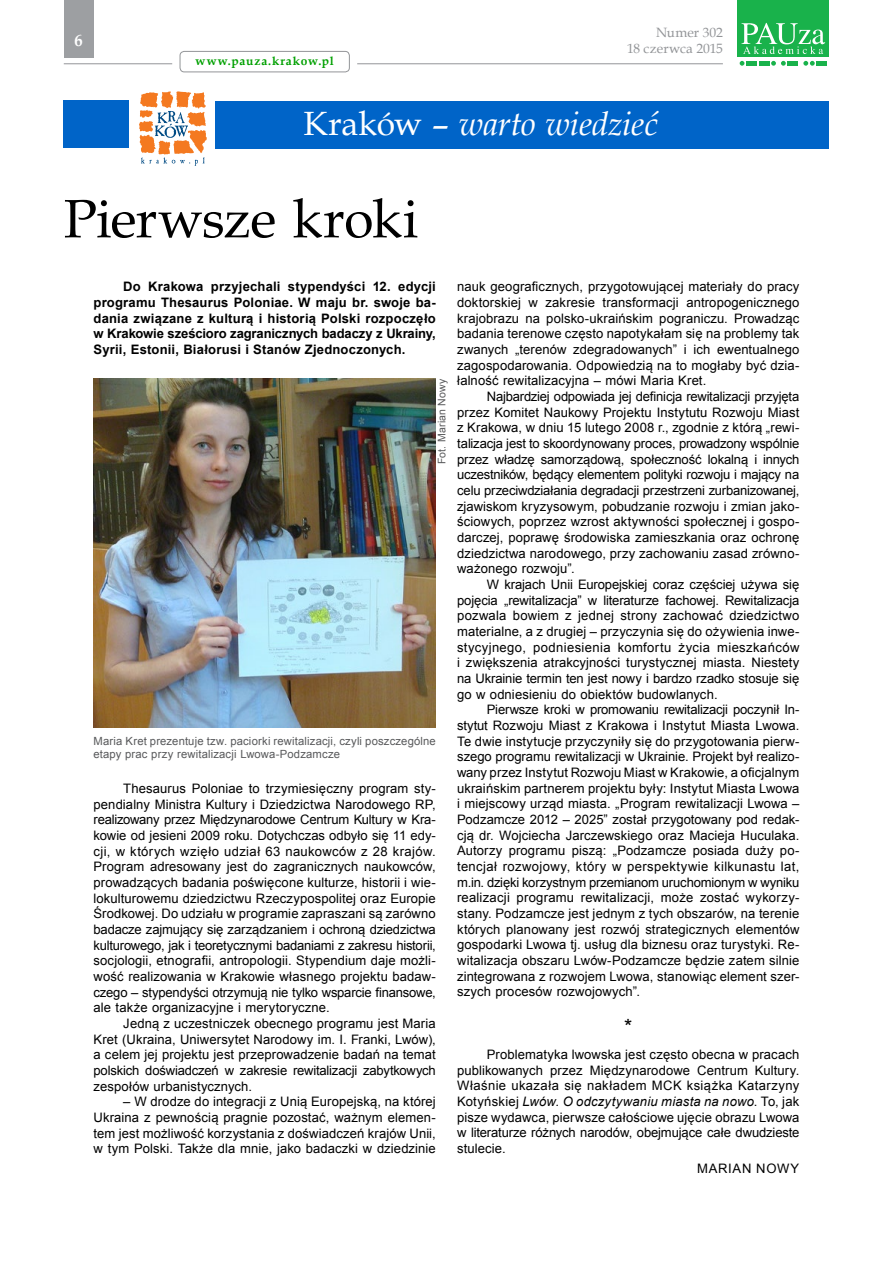
<style>
.page{position:relative;width:893px;height:1263px;background:#fff}
.page>*{position:absolute;margin:0;border:0;box-sizing:border-box;transform-origin:0 0}
.t1{font:54px "Book Antiqua";letter-spacing:-.01em;color:#000}
.t2{font:italic 33.6px "Book Antiqua";letter-spacing:-.015em;color:#fff}
.t3{font:21px "Arial";color:#000}
.t4{font:700 16.5px "Book Antiqua";color:#fff}
.t5{font:13.5px/16.2px "Book Antiqua";color:#939598;text-align:right}
.t6{font:13.05px/15.6px "Arial";letter-spacing:.005em;color:#000;text-align:justify}
.t7{font:700 13.05px/15.6px "Arial";letter-spacing:.01em;color:#000;text-align:justify}
.t8{font:13.05px "Arial";letter-spacing:.055em;color:#000}
.t9{font:700 12px "Book Antiqua";letter-spacing:.07em;color:#00a000}
.t10{font:11.25px/13.5px "Arial";letter-spacing:.015em;color:#58595b}
.t11{font:10.5px "Arial";letter-spacing:.015em;color:#58595b}
.s1{font-style:normal}
.s2{font-style:italic}
</style>
<div class="page">
<hr style="left:357px;top:63px;width:366px;height:1px;background:#939598">
<div style="left:64px;top:0;width:30px;height:57px;background:#9d9fa2"></div>
<div style="left:180px;top:51px;width:170px;height:21px;border:1px solid #939598;border-radius:4px"></div>
<svg style="left:740px;top:61px;width:4px;height:5px"></svg>
<svg style="left:771px;top:61px;width:15px;height:5px"></svg>
<svg style="left:803px;top:61px;width:12px;height:5px"></svg>
<div style="left:746px;top:61px;width:11px;height:5px;background:#19b24b"></div>
<div style="left:759px;top:61px;width:11px;height:5px;background:#19b24b"></div>
<div style="left:787px;top:61px;width:11px;height:5px;background:#19b24b"></div>
<div style="left:816px;top:61px;width:11px;height:5px;background:#19b24b"></div>
<div style="left:737px;top:0;width:92px;height:56px;background:#19b24b"></div>
<svg style="left:741px;top:23px;width:84px;height:31px"></svg>
<hr style="left:64px;top:63px;width:108px;height:1px;background:#939598">
<div style="left:216px;top:101px;width:613px;height:48px;background:#0064c8"></div>
<div style="left:64px;top:101px;width:65px;height:47px;background:#0064c8"></div>
<svg style="left:139px;top:91px;width:68px;height:75px"></svg>
<img style="left:94px;top:378px;width:342px;height:349px">
<p class="t4" style="left:75px;top:30px;width:10px">6</p>
<p class="t9" style="left:196px;top:53px;width:140px">www.pauza.krakow.pl</p>
<p class="t5" style="left:627px;top:24px;width:97px">Numer 302<br>18 czerwca 2015</p>
<h2 class="t2" style="left:304px;top:100px;width:356px"><span class="s1">Kraków –</span> warto wiedzieć</h2>
<h1 class="t1" style="left:64px;top:181px;width:356px">Pierwsze kroki</h1>
<p class="t7" style="left:94px;top:279px;width:344px;text-indent:30px">Do Krakowa przyjechali stypendyści 12. edycji programu Thesaurus Poloniae. W maju br. swoje ba&shy;dania związane z kulturą i historią Polski rozpoczęło w Krakowie sześcioro zagranicznych badaczy z Ukrainy, Syrii, Estonii, Białorusi i Stanów Zjednoczonych.</p>
<p class="t6" style="left:457px;top:279px;width:344px">nauk geograficznych, przygotowującej materiały do pracy doktorskiej w zakresie transformacji antropogenicznego krajobrazu na polsko-ukraińskim pograniczu. Prowadząc badania terenowe często napotykałam się na problemy tak zwanych „terenów zdegradowanych” i ich ewentualnego zagospodarowania. Odpowiedzią na to mogłaby być dzia&shy;łalność rewitalizacyjna – mówi Maria Kret.</p>
<p class="t6" style="left:457px;top:389px;width:344px;text-indent:30px">Najbardziej odpowiada jej definicja rewitalizacji przyjęta przez Komitet Naukowy Projektu Instytutu Rozwoju Miast z Krakowa, w dniu 15 lutego 2008 r., zgodnie z którą „rewi&shy;talizacja jest to skoordynowany proces, prowadzony wspólnie przez władzę samorządową, społeczność lokalną i innych uczestników, będący elementem polityki rozwoju i mający na celu przeciwdziałania degradacji przestrzeni zurbanizowanej, zjawiskom kryzysowym, pobudzanie rozwoju i zmian jako&shy;ściowych, poprzez wzrost aktywności społecznej i gospo&shy;darczej, poprawę środowiska zamieszkania oraz ochronę dziedzictwa narodowego, przy zachowaniu zasad zrówno&shy;ważonego rozwoju”.</p>
<p class="t6" style="left:457px;top:576px;width:344px;text-indent:30px">W krajach Unii Europejskiej coraz częściej używa się pojęcia „rewitalizacja” w literaturze fachowej. Rewitalizacja pozwala bowiem z jednej strony zachować dziedzictwo materialne, a z drugiej – przyczynia się do ożywienia inwe&shy;stycyjnego, podniesienia komfortu życia mieszkańców i zwiększenia atrakcyjności turystycznej miasta. Niestety na Ukrainie termin ten jest nowy i bardzo rzadko stosuje się go w odniesieniu do obiektów budowlanych.</p>
<p class="t6" style="left:457px;top:702px;width:344px;text-indent:30px">Pierwsze kroki w promowaniu rewitalizacji poczynił In&shy;stytut Rozwoju Miast z Krakowa i Instytut Miasta Lwowa.<br>Te dwie instytucje przyczyniły się do przygotowania pierw&shy;szego programu rewitalizacji w Ukrainie. Projekt był realizo&shy;wany przez Instytut Rozwoju Miast w Krakowie, a oficjalnym ukraińskim partnerem projektu były: Instytut Miasta Lwowa i miejscowy urząd miasta. „Program rewitalizacji Lwowa – Podzamcze 2012 – 2025” został przygotowany pod redak&shy;cją dr. Wojciecha Jarczewskiego oraz Macieja Huculaka.<br>Autorzy programu piszą: „Podzamcze posiada duży po&shy;tencjał rozwojowy, który w perspektywie kilkunastu lat, m.in. dzięki korzystnym przemianom uruchomionym w wyniku realizacji programu rewitalizacji, może zostać wykorzy&shy;stany. Podzamcze jest jednym z tych obszarów, na terenie których planowany jest rozwój strategicznych elementów gospodarki Lwowa tj. usług dla biznesu oraz turystyki. Re&shy;witalizacja obszaru Lwów-Podzamcze będzie zatem silnie zintegrowana z rozwojem Lwowa, stanowiąc element szer&shy;szych procesów rozwojowych”.</p>
<h3 class="t3" style="left:624px;top:1012px;width:10px">*</h3>
<p class="t6" style="left:457px;top:1046px;width:344px;text-indent:30px">Problematyka lwowska jest często obecna w pracach publikowanych przez Międzynarodowe Centrum Kultury.<br>Właśnie ukazała się nakładem MCK książka Katarzyny Kotyńskiej <span class="s2">Lwów. O odczytywaniu miasta na nowo</span>. To, jak pisze wydawca, pierwsze całościowe ujęcie obrazu Lwowa w literaturze różnych narodów, obejmujące całe dwudzieste stulecie.</p>
<p class="t8" style="left:697px;top:1159px;width:103px">MARIAN NOWY</p>
<p class="t11" style="left:435px;top:464px;width:87px;rotate:-90deg">Fot. Marian Nowy</p>
<p class="t10" style="left:94px;top:734px;width:344px">Maria Kret prezentuje tzw. paciorki rewitalizacji, czyli poszczególne etapy prac przy rewitalizacji Lwowa-Podzamcze</p>
<p class="t6" style="left:94px;top:780px;width:344px;text-indent:30px">Thesaurus Poloniae to trzymiesięczny program sty&shy;pendialny Ministra Kultury i Dziedzictwa Narodowego RP, realizowany przez Międzynarodowe Centrum Kultury w Kra&shy;kowie od jesieni 2009 roku. Dotychczas odbyło się 11 edy&shy;cji, w których wzięło udział 63 naukowców z 28 krajów.<br>Program adresowany jest do zagranicznych naukowców, prowadzących badania poświęcone kulturze, historii i wie&shy;lokulturowemu dziedzictwu Rzeczypospolitej oraz Europie Środkowej. Do udziału w programie zapraszani są zarówno badacze zajmujący się zarządzaniem i ochroną dziedzictwa kulturowego, jak i teoretycznymi badaniami z zakresu historii, socjologii, etnografii, antropologii. Stypendium daje możli&shy;wość realizowania w Krakowie własnego projektu badaw&shy;czego – stypendyści otrzymują nie tylko wsparcie finansowe, ale także organizacyjne i merytoryczne.</p>
<p class="t6" style="left:94px;top:1015px;width:344px;text-indent:30px">Jedną z uczestniczek obecnego programu jest Maria Kret (Ukraina, Uniwersytet Narodowy im. I. Franki, Lwów), a celem jej projektu jest przeprowadzenie badań na temat polskich doświadczeń w zakresie rewitalizacji zabytkowych zespołów urbanistycznych.</p>
<p class="t6" style="left:94px;top:1094px;width:344px;text-indent:30px">– W drodze do integracji z Unią Europejską, na której Ukraina z pewnością pragnie pozostać, ważnym elemen&shy;tem jest możliwość korzystania z doświadczeń krajów Unii, w tym Polski. Także dla mnie, jako badaczki w dziedzinie</p>
</div>
